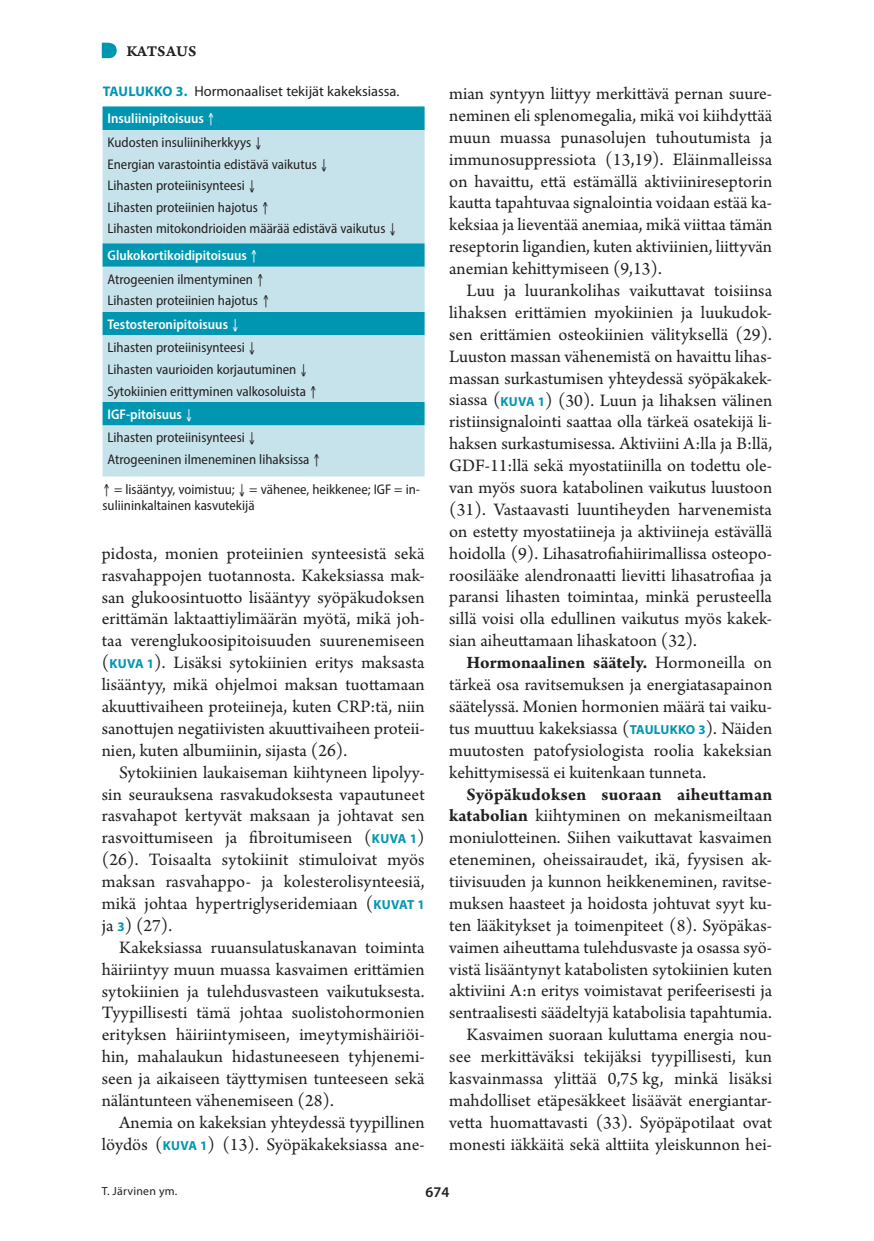
<style>
.page{position:relative;width:874px;height:1241px;background:#fff}
.page>*{position:absolute;margin:0;border:0;box-sizing:border-box;transform-origin:0 0}
.t1{font:18.38px/21.9px "Arno Pro";color:#231f20;text-align:justify}
.t2{font:15.75px "Arno Pro Smbd Caption";letter-spacing:.005em;color:#231f20}
.t3{font:600 14.88px "Myriad Pro";color:#231f20}
.t4{font:14.35px "Myriad Pro";color:#231f20}
.t5{font:semi-condensed 14px/23.4px "Myriad Pro";color:#231f20}
.t6{font:600 semi-condensed 14px/23.4px "Myriad Pro";color:#fff}
.t7{font:11.9px "Myriad Pro";letter-spacing:.02em;color:#231f20}
.s1{font-weight:700;font-size:14px;color:#0096b1}
.s2{font-weight:600;color:#fff}
.s3{color:#fff}
.s4{font-weight:400;color:#231f20}
.s5{color:#231f20}
.s6{font-family:"Myriad Pro";font-weight:700;font-size:13.12px;color:#0096b1}
.s7{font-weight:700}
</style>
<div class="page">
<div style="left:102px;top:106px;width:322px;height:24px;background:#0096b1"></div>
<svg style="left:102px;top:130px;width:322px;height:346px;background:#9ed3df"></svg>
<svg style="left:102px;top:43px;width:15px;height:15px"></svg>
<p class="t2" style="left:126px;top:41px;width:71px">KATSAUS</p>
<p class="t4" style="left:103px;top:83px;width:298px"><span class="s1">TAULUKKO 3.</span> Hormonaaliset tekijät kakeksiassa.</p>
<p class="t5" style="left:107px;top:107px;width:157px"><span class="s2">Insuliinipitoisuus</span> <span class="s3">↑<br></span>Kudosten insuliiniherkkyys ↓</p>
<p class="t5" style="left:107px;top:153px;width:291px;line-height:21.5px">Energian varastointia edistävä vaikutus ↓<br>Lihasten proteiinisynteesi ↓<br>Lihasten proteiinien hajotus ↑<br>Lihasten mitokondrioiden määrää edistävä vaikutus ↓</p>
<p class="t6" style="left:107px;top:243px;width:158px">Glukokortikoidipitoisuus ↑<br><span class="s4">Atrogeenien ilmentyminen</span> <span class="s5">↑</span></p>
<p class="t5" style="left:107px;top:289px;width:164px">Lihasten proteiinien hajotus ↑<br><span class="s2">Testosteronipitoisuus</span> <span class="s3">↓<br></span>Lihasten proteiinisynteesi ↓</p>
<p class="t5" style="left:107px;top:358px;width:211px;line-height:21.5px">Lihasten vaurioiden korjautuminen ↓<br>Sytokiinien erittyminen valkosoluista ↑</p>
<p class="t5" style="left:107px;top:402px;width:150px"><span class="s2">IGF-pitoisuus</span> <span class="s3">↓<br></span>Lihasten proteiinisynteesi ↓</p>
<p class="t5" style="left:102px;top:444px;width:319px;line-height:29.6px;text-indent:5px">Atrogeeninen ilmeneminen lihaksissa ↑<br>↑ = lisääntyy, voimistuu; ↓ = vähenee, heikkenee; IGF = in-</p>
<p class="t5" style="left:102px;top:493px;width:154px">suliininkaltainen kasvutekijä</p>
<p class="t1" style="left:102px;top:543px;width:324px">pidosta, monien proteiinien synteesistä sekä rasvahappojen tuotannosta. Kakeksiassa mak&shy;san glukoosintuotto lisääntyy syöpäkudoksen erittämän laktaattiylimäärän myötä, mikä joh&shy;taa verenglukoosipitoisuuden suurenemiseen (<span class="s6">KUVA 1</span>). Lisäksi sytokiinien eritys maksasta lisääntyy, mikä ohjelmoi maksan tuottamaan akuuttivaiheen proteiineja, kuten CRP:tä, niin sanottujen negatiivisten akuuttivaiheen proteii&shy;nien, kuten albumiinin, sijasta (26).</p>
<p class="t1" style="left:102px;top:762px;width:324px;text-indent:17px">Sytokiinien laukaiseman kiihtyneen lipolyy&shy;sin seurauksena rasvakudoksesta vapautuneet rasvahapot kertyvät maksaan ja johtavat sen rasvoittumiseen ja fibroitumiseen (<span class="s6">KUVA 1</span>) (26). Toisaalta sytokiinit stimuloivat myös maksan rasvahappo- ja kolesterolisynteesiä, mikä johtaa hypertriglyseridemiaan (<span class="s6">KUVAT 1 </span>ja <span class="s6">3</span>) (27).</p>
<p class="t1" style="left:102px;top:937px;width:324px;text-indent:17px">Kakeksiassa ruuansulatuskanavan toiminta häiriintyy muun muassa kasvaimen erittämien sytokiinien ja tulehdusvasteen vaikutuksesta.<br>Tyypillisesti tämä johtaa suolistohormonien erityksen häiriintymiseen, imeytymishäiriöi&shy;hin, mahalaukun hidastuneeseen tyhjenemi&shy;seen ja aikaiseen täyttymisen tunteeseen sekä näläntunteen vähenemiseen (28).</p>
<p class="t1" style="left:102px;top:1112px;width:324px;text-align:right">Anemia on kakeksian yhteydessä tyypillinen löydös (<span class="s6">KUVA 1</span>) (13). Syöpäkakeksiassa ane-</p>
<p class="t1" style="left:449px;top:84px;width:324px">mian syntyyn liittyy merkittävä pernan suure&shy;neminen eli splenomegalia, mikä voi kiihdyttää muun muassa punasolujen tuhoutumista ja immunosuppressiota (13,19). Eläinmalleissa on havaittu, että estämällä aktiviinireseptorin kautta tapahtuvaa signalointia voidaan estää ka&shy;keksiaa ja lieventää anemiaa, mikä viittaa tämän reseptorin ligandien, kuten aktiviinien, liittyvän anemian kehittymiseen (9,13).</p>
<p class="t1" style="left:449px;top:280px;width:324px;text-indent:17px">Luu ja luurankolihas vaikuttavat toisiinsa lihaksen erittämien myokiinien ja luukudok&shy;sen erittämien osteokiinien välityksellä (29).<br>Luuston massan vähenemistä on havaittu lihas&shy;massan surkastumisen yhteydessä syöpäkakek&shy;siassa (<span class="s6">KUVA 1</span>) (30). Luun ja lihaksen välinen ristiinsignalointi saattaa olla tärkeä osatekijä li&shy;haksen surkastumisessa. Aktiviini A:lla ja B:llä, GDF-11:llä sekä myostatiinilla on todettu ole&shy;van myös suora katabolinen vaikutus luustoon (31). Vastaavasti luuntiheyden harvenemista on estetty myostatiineja ja aktiviineja estävällä hoidolla (9). Lihasatrofiahiirimallissa osteopo&shy;roosilääke alendronaatti lievitti lihasatrofiaa ja paransi lihasten toimintaa, minkä perusteella sillä voisi olla edullinen vaikutus myös kakek&shy;sian aiheuttamaan lihaskatoon (32).</p>
<p class="t1" style="left:449px;top:652px;width:324px;text-indent:17px"><span class="s7">Hormonaalinen säätely.</span> Hormoneilla on tärkeä osa ravitsemuksen ja energiatasapainon säätelyssä. Monien hormonien määrä tai vaiku&shy;tus muuttuu kakeksiassa (<span class="s6">TAULUKKO 3</span>). Näiden muutosten patofysiologista roolia kakeksian kehittymisessä ei kuitenkaan tunneta.</p>
<p class="t1" style="left:449px;top:784px;width:324px;text-align:right"><span class="s7">Syöpäkudoksen suoraan aiheuttaman katabolian</span> kiihtyminen on mekanismeiltaan moniulotteinen. Siihen vaikuttavat kasvaimen eteneminen, oheissairaudet, ikä, fyysisen ak&shy;tiivisuuden ja kunnon heikkeneminen, ravitse&shy;muksen haasteet ja hoidosta johtuvat syyt ku&shy;ten lääkitykset ja toimenpiteet (8). Syöpäkas&shy;vaimen aiheuttama tulehdusvaste ja osassa syö&shy;vistä lisääntynyt katabolisten sytokiinien kuten aktiviini A:n eritys voimistavat perifeerisesti ja sentraalisesti säädeltyjä katabolisia tapahtumia.<br>Kasvaimen suoraan kuluttama energia nou&shy;see merkittäväksi tekijäksi tyypillisesti, kun kasvainmassa ylittää 0,75 kg, minkä lisäksi mahdolliset etäpesäkkeet lisäävät energiantar&shy;vetta huomattavasti (33). Syöpäpotilaat ovat monesti iäkkäitä sekä alttiita yleiskunnon hei-</p>
<p class="t7" style="left:102px;top:1183px;width:77px">T. Järvinen ym.</p>
<p class="t3" style="left:425px;top:1182px;width:25px">674</p>
</div>
